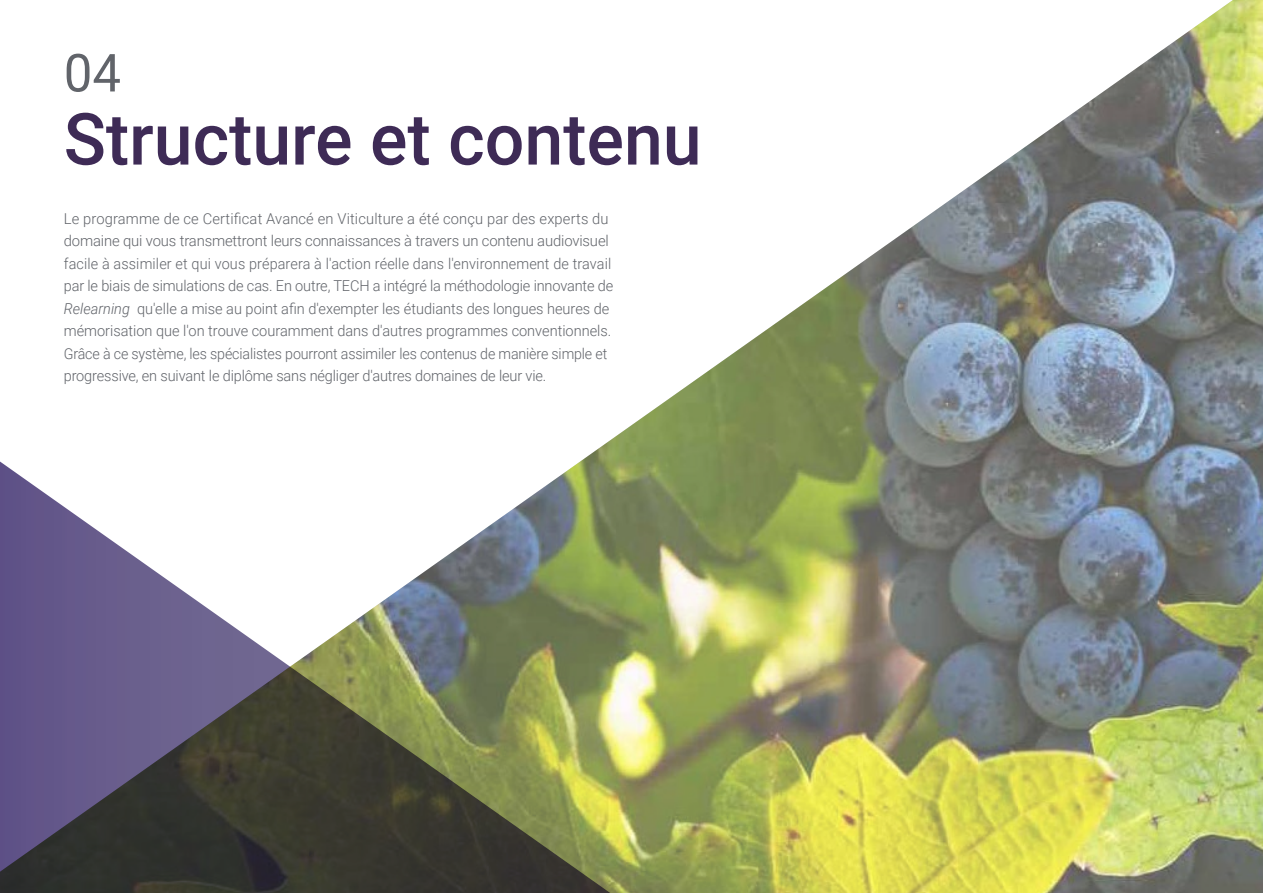
<style>
.page{position:relative;width:1263px;height:893px;background:#fff}
.page>*{position:absolute;margin:0;border:0;box-sizing:border-box;transform-origin:0 0}
.t1{font:500 72px "Roboto";color:#3e2b56}
.t2{font:52.5px "Roboto";color:#61646a}
.t3{font:300 15px/22.5px "Roboto";letter-spacing:-.01em;color:#61646a}
.s1{font-style:italic}
</style>
<div class="page">
<img style="left:602px;top:0;width:661px;height:893px">
<svg style="left:0;top:446px;width:640px;height:447px"></svg>
<h2 class="t2" style="left:64px;top:36px;width:59px">04</h2>
<h1 class="t1" style="left:64px;top:89px;width:639px">Structure et contenu</h1>
<p class="t3" style="left:64px;top:207px;width:551px">Le programme de ce Certificat Avancé en Viticulture a été conçu par des experts du domaine qui vous transmettront leurs connaissances à travers un contenu audiovisuel facile à assimiler et qui vous préparera à l'action réelle dans l'environnement de travail par le biais de simulations de cas. En outre, TECH a intégré la méthodologie innovante de <span class="s1">Relearning</span> qu'elle a mise au point afin d'exempter les étudiants des longues heures de mémorisation que l'on trouve couramment dans d'autres programmes conventionnels.<br>Grâce à ce système, les spécialistes pourront assimiler les contenus de manière simple et progressive, en suivant le diplôme sans négliger d'autres domaines de leur vie.</p>
</div>
